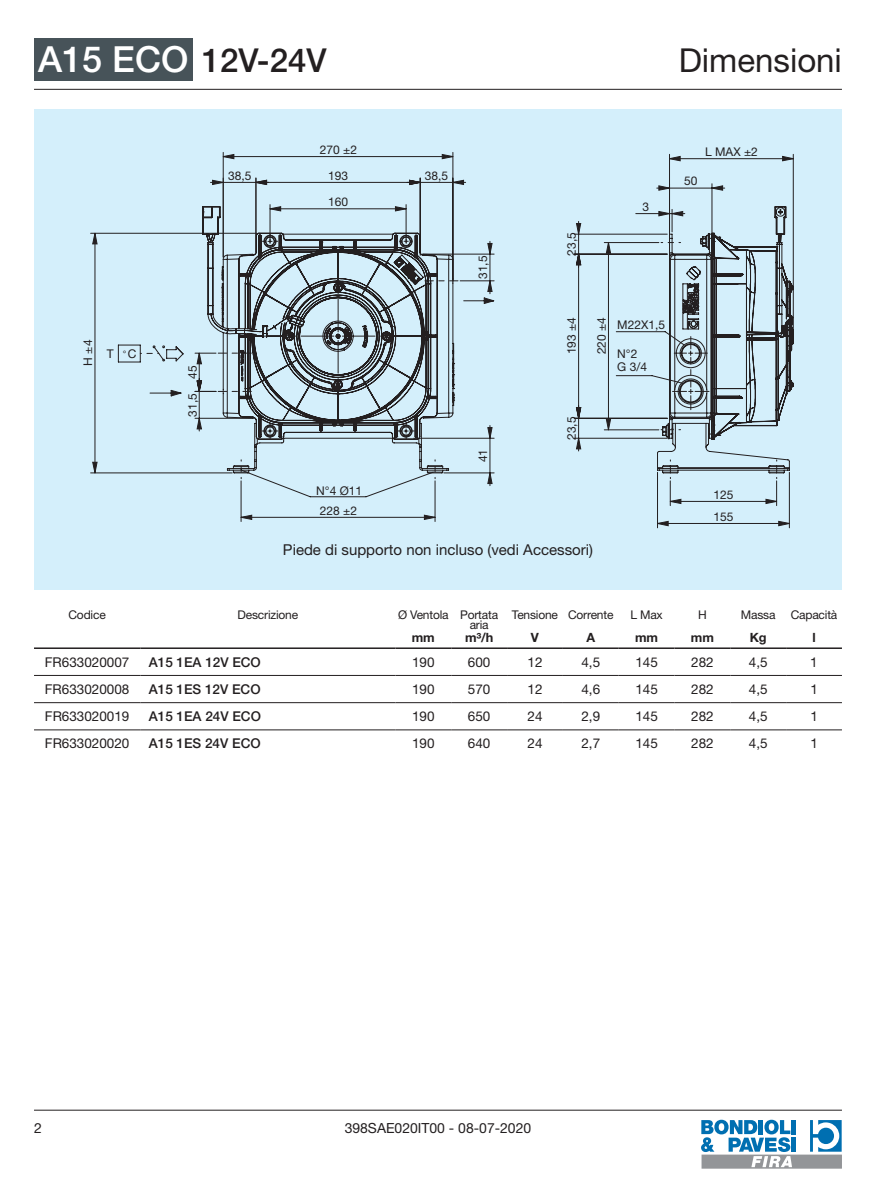
<style>
.page{position:relative;width:893px;height:1191px;background:#fff}
.page>*{position:absolute;margin:0;border:0;box-sizing:border-box;transform-origin:0 0}
.t1{font:500 33px "Helvetica Neue LT Std";color:#231f20}
.t2{font:33px "Helvetica Neue LT Std";color:#231f20}
.t3{font:15px "Helvetica Neue LT Std";color:#231f20}
.t4{font:13.95px "Helvetica Neue LT Std";color:#231f20}
.t5{font:13.5px "Helvetica Neue LT Std";color:#231f20}
.t6{font:500 13.5px "Helvetica Neue LT Std";color:#231f20}
.t7{font:700 12.75px "Helvetica Neue LT Std";letter-spacing:-.015em;color:#231f20}
.t8{font:12px/22.2px "Helvetica Neue LT Std";letter-spacing:-.015em;color:#231f20}
.s1{font-size:36px;color:#fff}
.s2{font-size:9px}
</style>
<div class="page">
<hr style="left:34px;top:89px;width:808px;height:1px;background:#231f20">
<hr style="left:34px;top:1109px;width:808px;height:1px;background:#231f20">
<svg style="left:701px;top:1119px;width:141px;height:49px"></svg>
<div style="left:34px;top:38px;width:159px;height:43px;background:#475359"></div>
<div style="left:34px;top:109px;width:808px;height:480px;background:#d4effb"></div>
<hr style="left:270px;top:205px;width:1px;height:37px;background:#231f20">
<hr style="left:406px;top:205px;width:1px;height:37px;background:#231f20">
<hr style="left:420px;top:178px;width:1px;height:77px;background:#231f20">
<hr style="left:223px;top:152px;width:1px;height:105px;background:#231f20">
<hr style="left:453px;top:152px;width:1px;height:129px;background:#231f20">
<hr style="left:256px;top:178px;width:1px;height:74px;background:#231f20">
<hr style="left:435px;top:481px;width:1px;height:40px;background:#231f20">
<hr style="left:241px;top:481px;width:1px;height:40px;background:#231f20">
<hr style="left:91px;top:233px;width:166px;height:1px;background:#231f20">
<hr style="left:91px;top:472px;width:141px;height:1px;background:#231f20">
<svg style="left:210px;top:154px;width:256px;height:31px"></svg>
<svg style="left:241px;top:515px;width:194px;height:5px"></svg>
<svg style="left:92px;top:233px;width:6px;height:240px"></svg>
<hr style="left:657px;top:472px;width:1px;height:56px;background:#231f20">
<hr style="left:789px;top:472px;width:1px;height:56px;background:#231f20">
<hr style="left:636px;top:213px;width:33px;height:1px;background:#231f20">
<hr style="left:793px;top:154px;width:1px;height:174px;background:#231f20">
<hr style="left:669px;top:154px;width:1px;height:78px;background:#231f20">
<hr style="left:604px;top:242px;width:55px;height:1px;background:#231f20">
<hr style="left:574px;top:234px;width:93px;height:1px;background:#231f20">
<hr style="left:574px;top:254px;width:93px;height:1px;background:#231f20">
<svg style="left:241px;top:331px;width:416px;height:166px"></svg>
<svg style="left:658px;top:521px;width:132px;height:5px"></svg>
<svg style="left:606px;top:242px;width:5px;height:188px"></svg>
<svg style="left:576px;top:221px;width:5px;height:230px"></svg>
<svg style="left:202px;top:206px;width:252px;height:27px"></svg>
<svg style="left:118px;top:233px;width:376px;height:252px"></svg>
<svg style="left:657px;top:156px;width:137px;height:349px"></svg>
<hr style="left:34px;top:647px;width:106px;height:2px;background:#231f20">
<hr style="left:140px;top:647px;width:255px;height:2px;background:#231f20">
<hr style="left:395px;top:647px;width:56px;height:2px;background:#231f20">
<hr style="left:451px;top:647px;width:56px;height:2px;background:#231f20">
<hr style="left:507px;top:647px;width:56px;height:2px;background:#231f20">
<hr style="left:563px;top:647px;width:56px;height:2px;background:#231f20">
<hr style="left:619px;top:647px;width:55px;height:2px;background:#231f20">
<hr style="left:674px;top:647px;width:56px;height:2px;background:#231f20">
<hr style="left:730px;top:647px;width:56px;height:2px;background:#231f20">
<hr style="left:786px;top:647px;width:56px;height:2px;background:#231f20">
<hr style="left:34px;top:675px;width:106px;height:1px;background:#231f20">
<hr style="left:140px;top:675px;width:255px;height:1px;background:#231f20">
<hr style="left:395px;top:675px;width:56px;height:1px;background:#231f20">
<hr style="left:451px;top:675px;width:56px;height:1px;background:#231f20">
<hr style="left:507px;top:675px;width:56px;height:1px;background:#231f20">
<hr style="left:563px;top:675px;width:56px;height:1px;background:#231f20">
<hr style="left:619px;top:675px;width:55px;height:1px;background:#231f20">
<hr style="left:674px;top:675px;width:56px;height:1px;background:#231f20">
<hr style="left:730px;top:675px;width:56px;height:1px;background:#231f20">
<hr style="left:786px;top:675px;width:56px;height:1px;background:#231f20">
<hr style="left:34px;top:702px;width:106px;height:1px;background:#231f20">
<hr style="left:140px;top:702px;width:255px;height:1px;background:#231f20">
<hr style="left:395px;top:702px;width:56px;height:1px;background:#231f20">
<hr style="left:451px;top:702px;width:56px;height:1px;background:#231f20">
<hr style="left:507px;top:702px;width:56px;height:1px;background:#231f20">
<hr style="left:563px;top:702px;width:56px;height:1px;background:#231f20">
<hr style="left:619px;top:702px;width:55px;height:1px;background:#231f20">
<hr style="left:674px;top:702px;width:56px;height:1px;background:#231f20">
<hr style="left:730px;top:702px;width:56px;height:1px;background:#231f20">
<hr style="left:786px;top:702px;width:56px;height:1px;background:#231f20">
<hr style="left:34px;top:729px;width:106px;height:1px;background:#231f20">
<hr style="left:140px;top:729px;width:255px;height:1px;background:#231f20">
<hr style="left:395px;top:729px;width:56px;height:1px;background:#231f20">
<hr style="left:451px;top:729px;width:56px;height:1px;background:#231f20">
<hr style="left:507px;top:729px;width:56px;height:1px;background:#231f20">
<hr style="left:563px;top:729px;width:56px;height:1px;background:#231f20">
<hr style="left:619px;top:729px;width:55px;height:1px;background:#231f20">
<hr style="left:674px;top:729px;width:56px;height:1px;background:#231f20">
<hr style="left:730px;top:729px;width:56px;height:1px;background:#231f20">
<hr style="left:786px;top:729px;width:56px;height:1px;background:#231f20">
<h1 class="t1" style="left:38px;top:41px;width:290px"><span class="s1">A15 ECO</span> 12V-24V</h1>
<h1 class="t2" style="left:679px;top:41px;width:165px">Dimensioni</h1>
<p class="t8" style="left:77px;top:366px;width:27px;rotate:-90deg">H ±4</p>
<p class="t8" style="left:107px;top:342px;width:31px">T <span class="s2">°</span>C</p>
<p class="t8" style="left:181px;top:379px;width:15px;rotate:-90deg">45</p>
<p class="t8" style="left:181px;top:416px;width:25px;rotate:-90deg">31,5</p>
<p class="t8" style="left:320px;top:138px;width:39px">270 ±2</p>
<p class="t8" style="left:228px;top:164px;width:25px">38,5</p>
<p class="t8" style="left:328px;top:164px;width:22px">193</p>
<p class="t8" style="left:425px;top:164px;width:25px">38,5</p>
<p class="t8" style="left:328px;top:190px;width:22px">160</p>
<p class="t8" style="left:472px;top:279px;width:25px;rotate:-90deg">31,5</p>
<p class="t8" style="left:560px;top:256px;width:25px;rotate:-90deg">23,5</p>
<p class="t8" style="left:642px;top:195px;width:8px">3</p>
<p class="t8" style="left:560px;top:354px;width:39px;rotate:-90deg">193 ±4</p>
<p class="t8" style="left:590px;top:354px;width:39px;rotate:-90deg">220 ±4</p>
<p class="t8" style="left:617px;top:313px;width:49px">M22X1,5</p>
<p class="t8" style="left:617px;top:347px;width:31px;line-height:13px">N°2<br>G 3/4</p>
<p class="t8" style="left:316px;top:479px;width:47px">N°4 Ø11</p>
<p class="t8" style="left:320px;top:499px;width:39px">228 ±2</p>
<p class="t8" style="left:472px;top:462px;width:15px;rotate:-90deg">41</p>
<p class="t8" style="left:560px;top:440px;width:25px;rotate:-90deg">23,5</p>
<p class="t3" style="left:283px;top:540px;width:312px">Piede di supporto non incluso (vedi Accessori)</p>
<p class="t8" style="left:684px;top:170px;width:15px">50</p>
<p class="t8" style="left:705px;top:140px;width:54px">L MAX ±2</p>
<p class="t8" style="left:713px;top:483px;width:22px">125<br>155</p>
<p class="t8" style="left:69px;top:603px;width:39px">Codice</p>
<p class="t8" style="left:238px;top:603px;width:62px">Descrizione</p>
<p class="t8" style="left:398px;top:603px;width:52px">Ø Ventola</p>
<p class="t7" style="left:412px;top:629px;width:24px">mm</p>
<p class="t8" style="left:460px;top:610px;width:40px;line-height:9.9px;text-align:center">Portata aria</p>
<p class="t7" style="left:465px;top:629px;width:30px">m³/h</p>
<p class="t8" style="left:512px;top:603px;width:48px">Tensione</p>
<p class="t7" style="left:531px;top:629px;width:10px">V</p>
<p class="t8" style="left:568px;top:603px;width:47px">Corrente</p>
<p class="t7" style="left:586px;top:629px;width:10px">A</p>
<p class="t8" style="left:630px;top:603px;width:34px">L Max</p>
<p class="t7" style="left:635px;top:629px;width:24px">mm</p>
<p class="t8" style="left:698px;top:603px;width:10px">H</p>
<p class="t7" style="left:691px;top:629px;width:24px">mm</p>
<p class="t8" style="left:741px;top:603px;width:36px">Massa</p>
<p class="t7" style="left:750px;top:629px;width:18px">Kg</p>
<p class="t8" style="left:791px;top:603px;width:48px">Capacità</p>
<p class="t7" style="left:812px;top:629px;width:5px">l</p>
<p class="t5" style="left:45px;top:654px;width:86px">FR633020007</p>
<p class="t6" style="left:149px;top:654px;width:114px">A15 1EA 12V ECO</p>
<p class="t5" style="left:412px;top:654px;width:24px">190</p>
<p class="t5" style="left:468px;top:654px;width:24px">600</p>
<p class="t5" style="left:527px;top:654px;width:17px">12</p>
<p class="t5" style="left:581px;top:654px;width:20px">4,5</p>
<p class="t5" style="left:635px;top:654px;width:24px">145</p>
<p class="t5" style="left:691px;top:654px;width:24px">282</p>
<p class="t5" style="left:749px;top:654px;width:20px">4,5</p>
<p class="t5" style="left:810px;top:654px;width:9px">1</p>
<p class="t5" style="left:45px;top:681px;width:86px">FR633020008</p>
<p class="t6" style="left:149px;top:681px;width:113px">A15 1ES 12V ECO</p>
<p class="t5" style="left:412px;top:681px;width:24px">190</p>
<p class="t5" style="left:468px;top:681px;width:24px">570</p>
<p class="t5" style="left:527px;top:681px;width:17px">12</p>
<p class="t5" style="left:581px;top:681px;width:20px">4,6</p>
<p class="t5" style="left:635px;top:681px;width:24px">145</p>
<p class="t5" style="left:691px;top:681px;width:24px">282</p>
<p class="t5" style="left:749px;top:681px;width:20px">4,5</p>
<p class="t5" style="left:810px;top:681px;width:9px">1</p>
<p class="t5" style="left:45px;top:708px;width:86px">FR633020019</p>
<p class="t6" style="left:149px;top:708px;width:114px">A15 1EA 24V ECO</p>
<p class="t5" style="left:412px;top:708px;width:24px">190</p>
<p class="t5" style="left:468px;top:708px;width:24px">650</p>
<p class="t5" style="left:527px;top:708px;width:17px">24</p>
<p class="t5" style="left:581px;top:708px;width:20px">2,9</p>
<p class="t5" style="left:635px;top:708px;width:24px">145</p>
<p class="t5" style="left:691px;top:708px;width:24px">282</p>
<p class="t5" style="left:749px;top:708px;width:20px">4,5</p>
<p class="t5" style="left:810px;top:708px;width:9px">1</p>
<p class="t5" style="left:45px;top:735px;width:86px">FR633020020</p>
<p class="t6" style="left:149px;top:735px;width:113px">A15 1ES 24V ECO</p>
<p class="t5" style="left:412px;top:735px;width:24px">190</p>
<p class="t5" style="left:468px;top:735px;width:24px">640</p>
<p class="t5" style="left:527px;top:735px;width:17px">24</p>
<p class="t5" style="left:581px;top:735px;width:20px">2,7</p>
<p class="t5" style="left:635px;top:735px;width:24px">145</p>
<p class="t5" style="left:691px;top:735px;width:24px">282</p>
<p class="t5" style="left:749px;top:735px;width:20px">4,5</p>
<p class="t5" style="left:810px;top:735px;width:9px">1</p>
<p class="t4" style="left:34px;top:1119px;width:9px">2</p>
<p class="t4" style="left:345px;top:1119px;width:188px">398SAE020IT00 - 08-07-2020</p>
</div>
